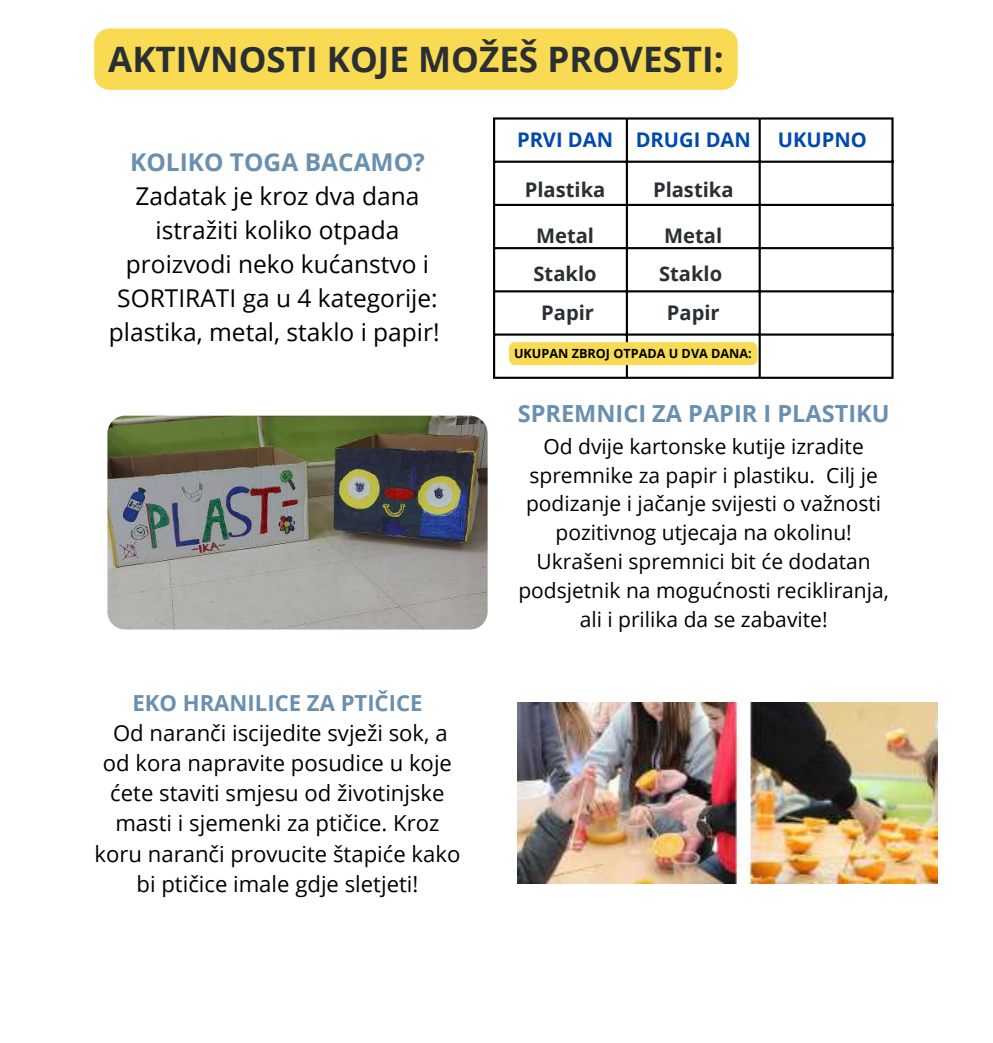
<style>
.page{position:relative;width:993px;height:1043px;background:#fff}
.page>*{position:absolute;margin:0;border:0;box-sizing:border-box;transform-origin:0 0}
.t1{font:700 35px "Open Sans";color:#292f33}
.t2{font:24.5px/34.1px "Open Sans";color:#000;text-align:center}
.t3{font:700 24.5px "Open Sans";color:#6990b0}
.t4{font:700 23.45px "Open Sans";color:#6990b0}
.t5{font:22.05px/30.1px "Open Sans";color:#000;text-align:center}
.t6{font:700 22.05px "Open Sans";color:#6990b0}
.t7{font:21px/28.9px "Open Sans";color:#000;text-align:center}
.t8{font:700 20.12px "Open Sans";color:#292f33}
.t9{font:700 20.12px "Open Sans";color:#004aad}
.t10{font:700 12.6px "Open Sans";color:#000}
</style>
<div class="page">
<hr style="left:493px;top:119px;width:2px;height:257px;background:#000">
<hr style="left:625px;top:119px;width:3px;height:257px;background:#000">
<hr style="left:758px;top:119px;width:2px;height:257px;background:#000">
<hr style="left:891px;top:119px;width:2px;height:257px;background:#000">
<hr style="left:493px;top:117px;width:400px;height:2px;background:#000">
<hr style="left:493px;top:161px;width:400px;height:2px;background:#000">
<hr style="left:493px;top:204px;width:400px;height:2px;background:#000">
<hr style="left:493px;top:247px;width:400px;height:2px;background:#000">
<hr style="left:493px;top:290px;width:400px;height:2px;background:#000">
<hr style="left:493px;top:333px;width:400px;height:2px;background:#000">
<hr style="left:493px;top:376px;width:400px;height:3px;background:#000">
<img style="left:107px;top:415px;width:380px;height:214px;border-radius:18px">
<img style="left:517px;top:702px;width:420px;height:181px">
<div style="left:509px;top:342px;width:248px;height:23px;background:#f8db52;border-radius:6px"></div>
<div style="left:94px;top:29px;width:643px;height:61px;background:#f8db52"></div>
<h1 class="t1" style="left:108px;top:35px;width:617px">AKTIVNOSTI KOJE MOŽEŠ PROVESTI:</h1>
<p class="t3" style="left:130px;top:144px;width:296px">KOLIKO TOGA BACAMO?</p>
<p class="t2" style="left:109px;top:178px;width:332px">Zadatak je kroz dva dana istražiti koliko otpada proizvodi neko kućanstvo i<br>SORTIRATI ga u 4 kategorije: plastika, metal, staklo i papir!</p>
<p class="t6" style="left:132px;top:686px;width:291px">EKO HRANILICE ZA PTIČICE</p>
<p class="t5" style="left:95px;top:717px;width:367px">Od naranči iscijedite svježi sok, a od kora napravite posudice u koje ćete staviti smjesu od životinjske masti i sjemenki za ptičice. Kroz koru naranči provucite štapiće kako bi ptičice imale gdje sletjeti!</p>
<p class="t9" style="left:517px;top:125px;width:235px">PRVI DAN DRUGI DAN</p>
<p class="t9" style="left:777px;top:125px;width:90px">UKUPNO</p>
<p class="t8" style="left:524px;top:176px;width:82px">Plastika</p>
<p class="t8" style="left:653px;top:176px;width:82px">Plastika</p>
<p class="t8" style="left:536px;top:221px;width:59px">Metal</p>
<p class="t8" style="left:664px;top:221px;width:59px">Metal</p>
<p class="t8" style="left:533px;top:259px;width:65px">Staklo</p>
<p class="t8" style="left:659px;top:259px;width:65px">Staklo</p>
<p class="t8" style="left:541px;top:299px;width:54px">Papir</p>
<p class="t8" style="left:666px;top:299px;width:54px">Papir</p>
<p class="t10" style="left:514px;top:345px;width:239px">UKUPAN ZBROJ OTPADA U DVA DANA:</p>
<p class="t4" style="left:517px;top:397px;width:373px">SPREMNICI ZA PAPIR I PLASTIKU</p>
<p class="t7" style="left:518px;top:431px;width:372px">Od dvije kartonske kutije izradite spremnike za papir i plastiku. Cilj je podizanje i jačanje svijesti o važnosti pozitivnog utjecaja na okolinu!<br>Ukrašeni spremnici bit će dodatan podsjetnik na mogućnosti recikliranja, ali i prilika da se zabavite!</p>
</div>
